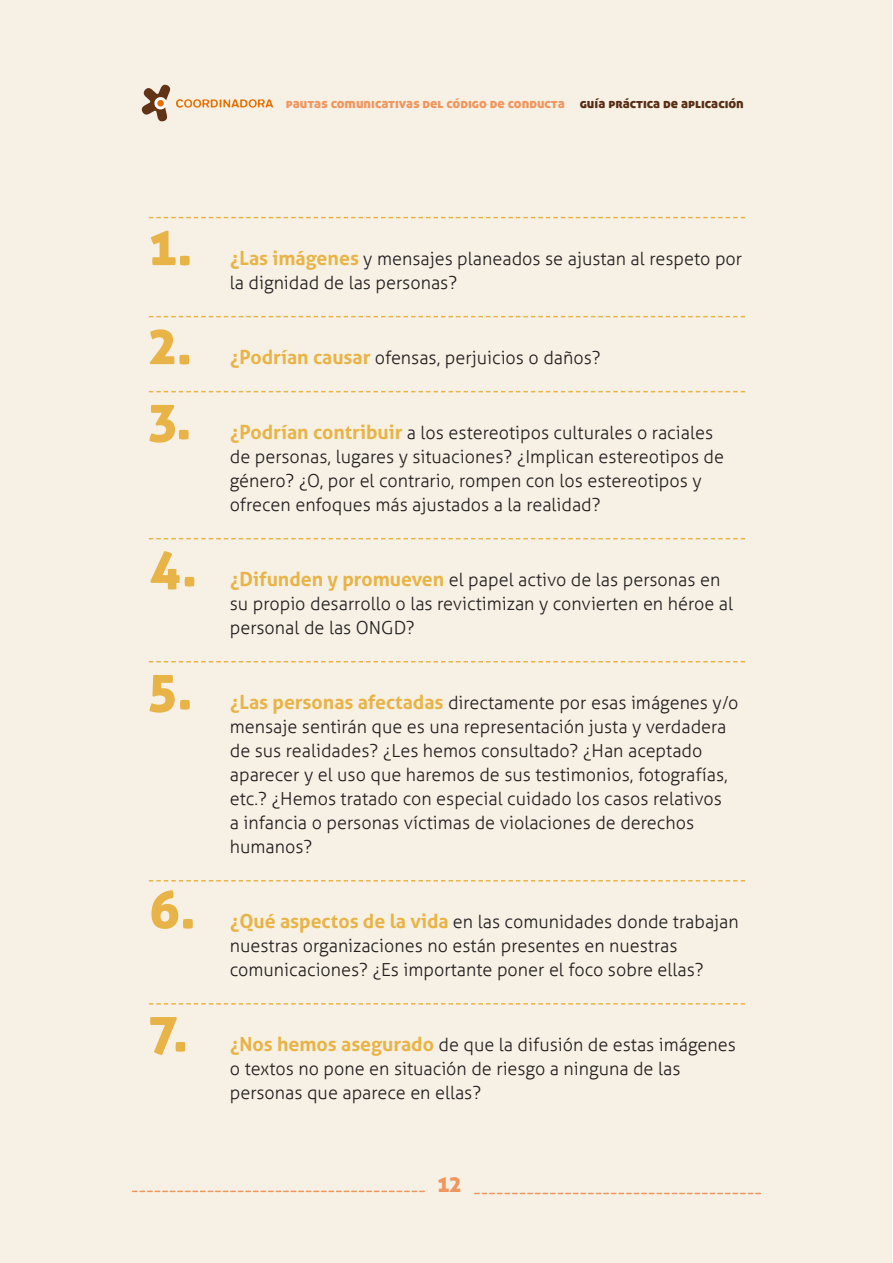
<style>
.page{position:relative;width:893px;height:1263px;background:#fff}
.page>*{position:absolute;margin:0;border:0;box-sizing:border-box;transform-origin:0 0}
.t1{font:52.5px "Aller Display";color:#e8b448}
.t2{font:22.5px "Aller Display";color:#f0975f}
.t3{font:300 18px/24px "Aller";color:#231f20}
.t4{font:13.5px "Aller Display";color:#f0975f}
.s1{color:#582d14}
.s2{font-weight:700;font-size:19.5px;color:#e8b448}
</style>
<div class="page">
<div style="left:0;top:0;width:892px;height:1263px;background:#f7f1e5"></div>
<svg style="left:475px;top:1193px;width:285px;height:1px"></svg>
<svg style="left:133px;top:1190px;width:291px;height:2px"></svg>
<svg style="left:141px;top:84px;width:132px;height:38px"></svg>
<svg style="left:149px;top:217px;width:596px;height:1px"></svg>
<svg style="left:149px;top:316px;width:596px;height:1px"></svg>
<svg style="left:149px;top:391px;width:596px;height:1px"></svg>
<svg style="left:149px;top:538px;width:596px;height:1px"></svg>
<svg style="left:149px;top:661px;width:596px;height:1px"></svg>
<svg style="left:149px;top:880px;width:596px;height:1px"></svg>
<svg style="left:149px;top:1003px;width:596px;height:1px"></svg>
<p class="t4" style="left:286px;top:95px;width:459px">pautas comunicativas del código de conducta <span class="s1">guía práctica de aplicación</span></p>
<p class="t1" style="left:149px;top:213px;width:45px">1.</p>
<p class="t1" style="left:149px;top:312px;width:45px">2.</p>
<p class="t1" style="left:149px;top:387px;width:44px">3.</p>
<p class="t1" style="left:149px;top:534px;width:50px">4.</p>
<p class="t1" style="left:149px;top:657px;width:45px">5.</p>
<p class="t1" style="left:149px;top:876px;width:48px">6.</p>
<p class="t1" style="left:149px;top:999px;width:41px">7.</p>
<p class="t3" style="left:230px;top:247px;width:514px"><span class="s2">¿Las imágenes</span> y mensajes planeados se ajustan al respeto por la dignidad de las personas?</p>
<p class="t3" style="left:230px;top:346px;width:372px"><span class="s2">¿Podrían causar</span> ofensas, perjuicios o daños?</p>
<p class="t3" style="left:230px;top:421px;width:496px"><span class="s2">¿Podrían contribuir</span> a los estereotipos culturales o raciales de personas, lugares y situaciones? ¿Implican estereotipos de género? ¿O, por el contrario, rompen con los estereotipos y ofrecen enfoques más ajustados a la realidad?</p>
<p class="t3" style="left:230px;top:568px;width:505px"><span class="s2">¿Difunden y promueven</span> el papel activo de las personas en su propio desarrollo o las revictimizan y convierten en héroe al personal de las ONGD?</p>
<p class="t3" style="left:230px;top:691px;width:510px"><span class="s2">¿Las personas afectadas</span> directamente por esas imágenes y/o mensaje sentirán que es una representación justa y verdadera de sus realidades? ¿Les hemos consultado? ¿Han aceptado aparecer y el uso que haremos de sus testimonios, fotografías, etc.? ¿Hemos tratado con especial cuidado los casos relativos<br>a infancia o personas víctimas de violaciones de derechos humanos?</p>
<p class="t3" style="left:230px;top:910px;width:510px"><span class="s2">¿Qué aspectos de la vida</span> en las comunidades donde trabajan nuestras organizaciones no están presentes en nuestras comunicaciones? ¿Es importante poner el foco sobre ellas?</p>
<p class="t3" style="left:230px;top:1033px;width:508px"><span class="s2">¿Nos hemos asegurado</span> de que la difusión de estas imágenes o textos no pone en situación de riesgo a ninguna de las personas que aparece en ellas?</p>
<p class="t2" style="left:437px;top:1170px;width:25px">12</p>
</div>
